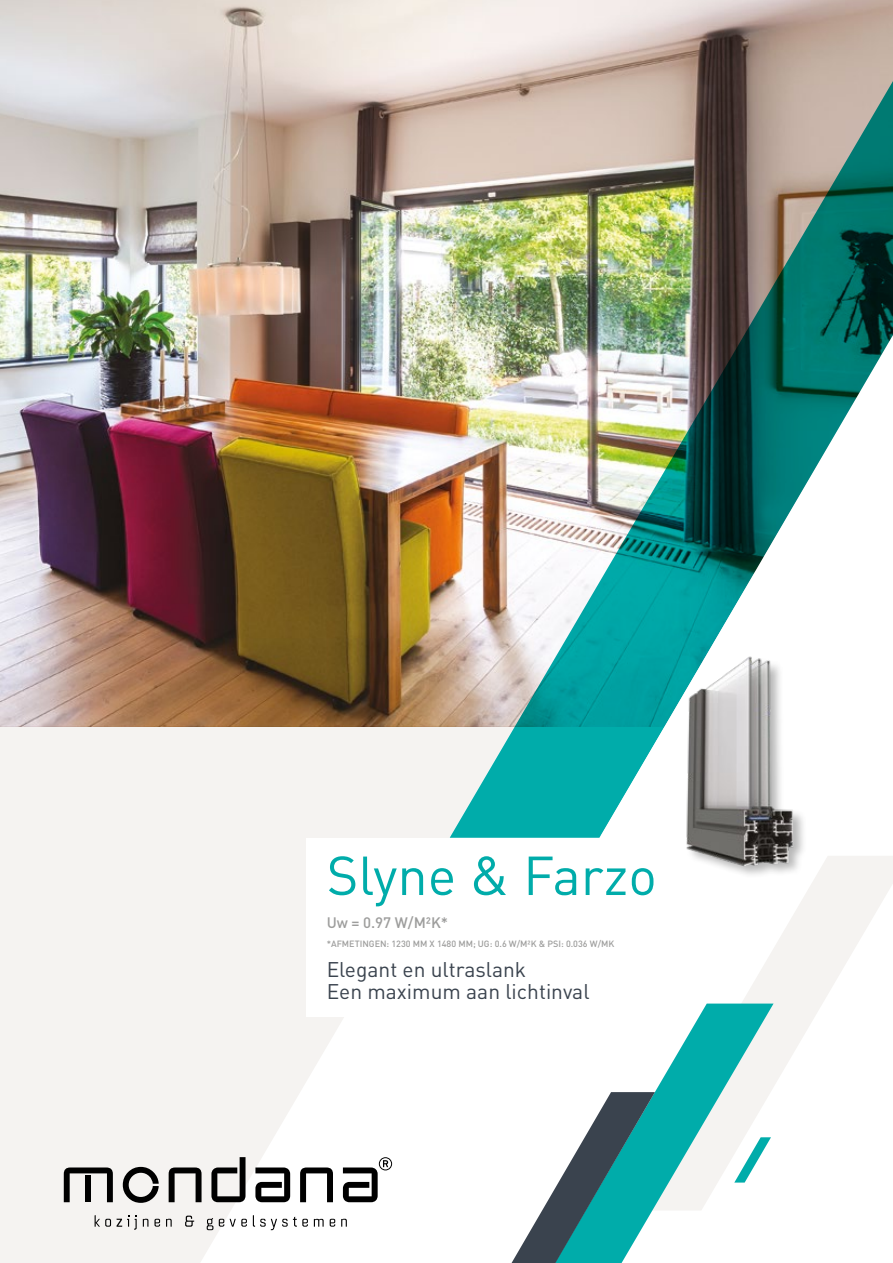
<style>
.page{position:relative;width:893px;height:1263px;background:#fff}
.page>*{position:absolute;margin:0;border:0;box-sizing:border-box;transform-origin:0 0}
.t1{font:54px "DIN";color:#00acaa}
.t2{font:21px/22.5px "DIN";color:#3a434e}
.t3{font:500 15px "DIN";color:#9d9d9c}
.t4{font:500 9px "DIN";color:#9d9d9c}
</style>
<div class="page">
<img style="left:0;top:0;width:893px;height:726px">
<img style="left:450px;top:43px;width:443px;height:795px">
<svg style="left:601px;top:335px;width:292px;height:503px"></svg>
<svg style="left:0;top:726px;width:515px;height:537px;fill:#f5f3f1"></svg>
<div style="left:306px;top:838px;width:476px;height:178px;background:#fff"></div>
<svg style="left:742px;top:856px;width:151px;height:231px"></svg>
<svg style="left:655px;top:1003px;width:118px;height:207px"></svg>
<svg style="left:512px;top:1092px;width:143px;height:171px"></svg>
<img style="left:651px;top:651px;width:169px;height:229px">
<svg style="left:95px;top:1215px;width:16px;height:12px"></svg>
<svg style="left:117px;top:1215px;width:20px;height:14px"></svg>
<svg style="left:143px;top:1219px;width:5px;height:8px"></svg>
<svg style="left:154px;top:1219px;width:6px;height:8px"></svg>
<svg style="left:166px;top:1219px;width:6px;height:8px"></svg>
<svg style="left:185px;top:1215px;width:9px;height:12px"></svg>
<svg style="left:207px;top:1218px;width:6px;height:12px"></svg>
<svg style="left:219px;top:1219px;width:5px;height:8px"></svg>
<svg style="left:230px;top:1219px;width:17px;height:8px"></svg>
<svg style="left:253px;top:1215px;width:55px;height:15px"></svg>
<svg style="left:314px;top:1219px;width:10px;height:8px"></svg>
<svg style="left:330px;top:1219px;width:5px;height:8px"></svg>
<svg style="left:341px;top:1219px;width:6px;height:8px"></svg>
<svg style="left:169px;top:1167px;width:33px;height:35px"></svg>
<svg style="left:300px;top:1167px;width:33px;height:35px"></svg>
<svg style="left:64px;top:1167px;width:49px;height:35px"></svg>
<div style="left:85px;top:1176px;width:6px;height:26px;background:#000"></div>
<svg style="left:123px;top:1167px;width:36px;height:36px"></svg>
<svg style="left:211px;top:1157px;width:35px;height:45px"></svg>
<svg style="left:255px;top:1167px;width:35px;height:35px"></svg>
<svg style="left:343px;top:1157px;width:49px;height:45px"></svg>
<h1 class="t1" style="left:327px;top:842px;width:332px">Slyne &amp; Farzo</h1>
<h3 class="t3" style="left:327px;top:913px;width:123px">Uw = 0.97 W/M²K*</h3>
<p class="t4" style="left:327px;top:938px;width:289px">*AFMETINGEN: 1230 MM X 1480 MM; UG: 0.6 W/M²K &amp; PSI: 0.036 W/MK</p>
<h2 class="t2" style="left:327px;top:957px;width:264px">Elegant en ultraslank<br>Een maximum aan lichtinval</h2>
</div>
